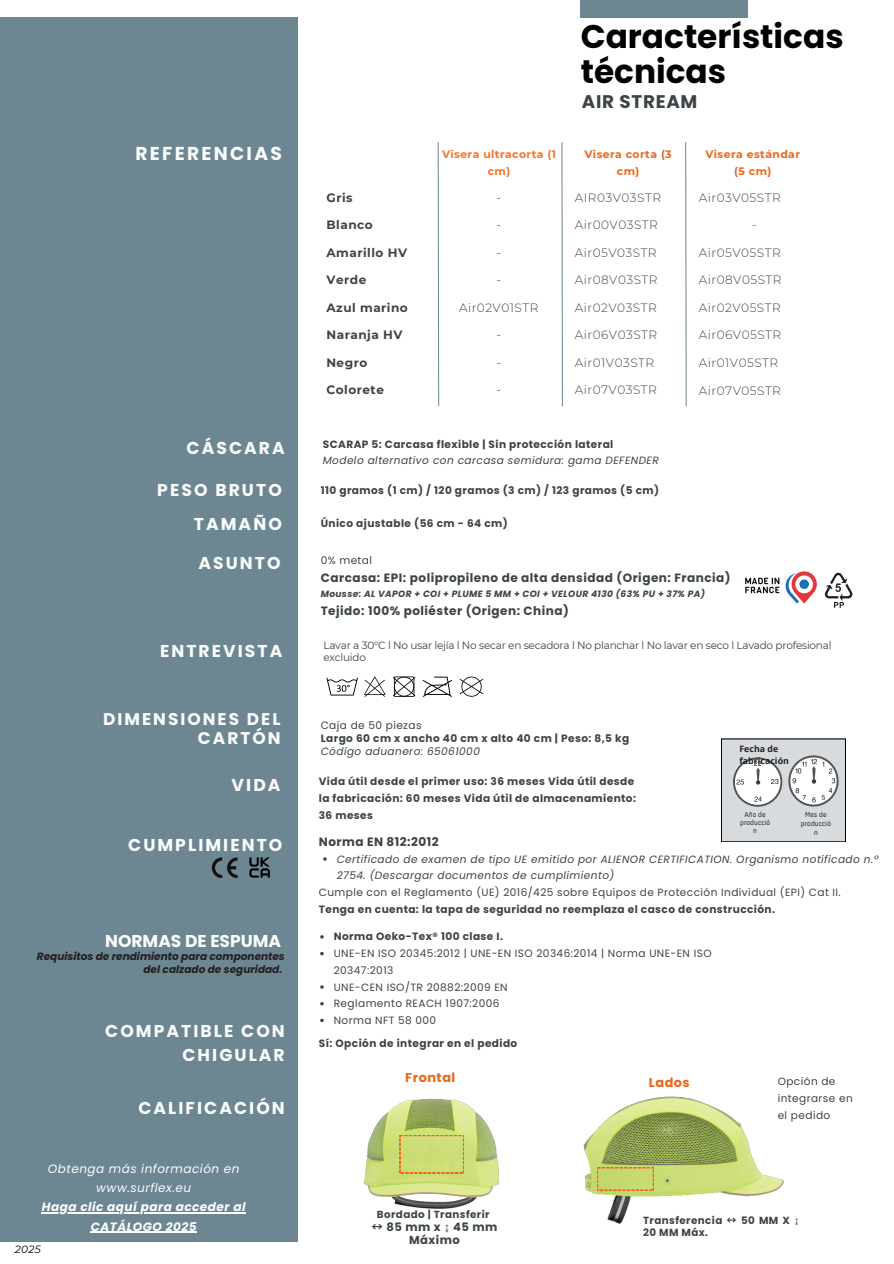
<style>
.page{position:relative;width:894px;height:1264px;background:#fff}
.page>*{position:absolute;margin:0;border:0;box-sizing:border-box;transform-origin:0 0}
.t1{font:700 32.7px/35px "Poppins";color:#000}
.t2{font:700 18.6px "Poppins";letter-spacing:.12em;color:#fbfcfc}
.t3{font:700 18.3px "Poppins";letter-spacing:.04em;color:#3d4447}
.t4{font:700 17.1px/23.7px "Poppins";letter-spacing:.12em;color:#fbfcfc;text-align:right}
.t5{font:700 17.1px "Poppins";color:#fbfcfc}
.t6{font:700 16.95px/19.2px "Poppins";letter-spacing:.12em;color:#fbfcfc;text-align:right}
.t7{font:700 12.75px "Poppins";letter-spacing:.04em;color:#eb6619}
.t8{font:300 12.15px "Montserrat";letter-spacing:.04em;color:#3d4447}
.t9{font:700 12.15px "Montserrat";letter-spacing:.04em;color:#3d4447}
.t10{font:700 12px "Poppins";letter-spacing:.04em;color:#3d4447}
.t11{font:italic 12px/19px "Poppins";letter-spacing:.04em;color:#fcfcfc;text-align:center}
.t12{font:italic 700 12px/19px "Poppins";letter-spacing:.04em;color:#fcfcfc;text-align:center}
.t13{font:700 11.55px/12.9px "Poppins";letter-spacing:.04em;color:#3d4447;text-align:center}
.t14{font:700 10.8px/17.1px "Montserrat";letter-spacing:.04em;color:#eb6619;text-align:center}
.t15{font:700 10.8px/17.1px "Montserrat";letter-spacing:.04em;color:#f67322;text-align:center}
.t16{font:700 10.5px/16.6px "Poppins";letter-spacing:.04em;color:#3d4447}
.t17{font:10.5px/16.6px "Poppins";letter-spacing:.04em;color:#3d4447}
.t18{font:italic 10.5px/16.6px "Poppins";letter-spacing:.04em;color:#3d4447}
.t19{font:10.5px/12.3px "Montserrat";letter-spacing:-.025em;color:#3d4447}
.t20{font:italic 700 10.5px/12.3px "Poppins";color:#231f20;text-align:right}
.t21{font:italic 10.5px "Montserrat";color:#000}
.t22{font:700 10.35px/12px "Poppins";letter-spacing:.04em;color:#3d4447}
.t23{font:italic 700 9px "Poppins";letter-spacing:.04em;color:#3d4447}
.t24{font:700 8.85px/11.7px "Open Sans";color:#231f20}
.t25{font:7.2px/8.4px "IBM Plex Sans Cond";letter-spacing:.02em;color:#231f20;text-align:center}
.s1{font-family:"Noto Sans CJ Ksc"}
.s2{font-family:"Liberation Serif"}
</style>
<div class="page">
<div style="left:0;top:17px;width:297px;height:1224px;background:#6c8692"></div>
<div style="left:580px;top:0;width:167px;height:17px;background:#6c8692"></div>
<svg style="left:212px;top:857px;width:25px;height:20px"></svg>
<img style="left:249px;top:857px;width:21px;height:20px">
<img style="left:363px;top:1098px;width:137px;height:111px">
<img style="left:583px;top:1096px;width:201px;height:128px">
<svg style="left:597px;top:1167px;width:56px;height:23px"></svg>
<svg style="left:399px;top:1135px;width:65px;height:38px"></svg>
<img style="left:745px;top:571px;width:72px;height:33px">
<svg style="left:824px;top:572px;width:28px;height:36px"></svg>
<svg style="left:437px;top:142px;width:2px;height:265px"></svg>
<svg style="left:561px;top:142px;width:2px;height:265px"></svg>
<svg style="left:685px;top:142px;width:2px;height:265px"></svg>
<svg style="left:364px;top:676px;width:21px;height:20px"></svg>
<svg style="left:393px;top:676px;width:22px;height:20px"></svg>
<svg style="left:422px;top:676px;width:30px;height:21px"></svg>
<svg style="left:459px;top:676px;width:24px;height:20px"></svg>
<svg style="left:326px;top:677px;width:32px;height:18px"></svg>
<div style="left:721px;top:739px;width:124px;height:102px;background:#d7dbdd"></div>
<svg style="left:732px;top:757px;width:50px;height:49px"></svg>
<div style="left:734px;top:759px;width:46px;height:45px;background:#fff;border-radius:50%"></div>
<svg style="left:754px;top:761px;width:7px;height:23px"></svg>
<svg style="left:771px;top:779px;width:7px;height:5px"></svg>
<svg style="left:754px;top:796px;width:7px;height:5px"></svg>
<svg style="left:736px;top:779px;width:8px;height:5px"></svg>
<img style="left:788px;top:755px;width:51px;height:52px">
<hr style="left:42px;top:1212px;width:204px;height:1px;background:#fcfcfc">
<hr style="left:91px;top:1231px;width:106px;height:1px;background:#fcfcfc">
<p class="t1" style="left:580px;top:20px;width:264px">Características técnicas</p>
<p class="t2" style="left:135px;top:140px;width:148px">REFERENCIAS</p>
<h5 class="t3" style="left:581px;top:89px;width:117px">AIR STREAM</h5>
<p class="t9" style="left:326px;top:190px;width:28px">Gris</p>
<h5 class="t9" style="left:326px;top:217px;width:48px">Blanco</h5>
<h4 class="t9" style="left:326px;top:245px;width:82px">Amarillo HV</h4>
<h4 class="t15" style="left:442px;top:145px;width:115px">Visera ultracorta (1 cm)</h4>
<h4 class="t14" style="left:584px;top:145px;width:89px">Visera corta (3 cm)</h4>
<h4 class="t14" style="left:705px;top:145px;width:96px">Visera estándar (5 cm)</h4>
<h4 class="t8" style="left:496px;top:190px;width:6px">-</h4>
<h4 class="t8" style="left:698px;top:190px;width:83px">Air03V05STR</h4>
<p class="t8" style="left:574px;top:190px;width:88px">AIR03V03STR</p>
<h2 class="t8" style="left:574px;top:217px;width:85px">Air00V03STR</h2>
<h2 class="t8" style="left:574px;top:245px;width:83px">Air05V03STR</h2>
<h2 class="t8" style="left:496px;top:217px;width:6px">-</h2>
<p class="t8" style="left:751px;top:217px;width:6px">-</p>
<p class="t8" style="left:698px;top:245px;width:83px">Air05V05STR</p>
<p class="t8" style="left:496px;top:245px;width:6px">-</p>
<p class="t9" style="left:326px;top:272px;width:41px">Verde</p>
<p class="t8" style="left:698px;top:272px;width:84px">Air08V05STR</p>
<p class="t9" style="left:326px;top:300px;width:83px">Azul marino</p>
<p class="t8" style="left:574px;top:272px;width:84px">Air08V03STR</p>
<p class="t8" style="left:496px;top:272px;width:6px">-</p>
<h1 class="t8" style="left:459px;top:300px;width:81px">Air02V01STR</h1>
<p class="t8" style="left:698px;top:300px;width:83px">Air02V05STR</p>
<h2 class="t8" style="left:698px;top:327px;width:84px">Air06V05STR</h2>
<p class="t8" style="left:698px;top:355px;width:81px">Air01V05STR</p>
<p class="t8" style="left:698px;top:383px;width:84px">Air07V05STR</p>
<h2 class="t8" style="left:574px;top:300px;width:83px">Air02V03STR</h2>
<h2 class="t8" style="left:574px;top:327px;width:84px">Air06V03STR</h2>
<h2 class="t8" style="left:574px;top:355px;width:81px">Air01V03STR</h2>
<p class="t8" style="left:574px;top:382px;width:84px">Air07V03STR</p>
<h4 class="t9" style="left:326px;top:327px;width:77px">Naranja HV</h4>
<p class="t8" style="left:496px;top:327px;width:6px">-</p>
<h2 class="t8" style="left:496px;top:355px;width:6px">-</h2>
<p class="t8" style="left:496px;top:382px;width:6px">-</p>
<p class="t9" style="left:326px;top:355px;width:42px">Negro</p>
<p class="t9" style="left:326px;top:382px;width:59px">Colorete</p>
<p class="t4" style="left:186px;top:436px;width:100px">CÁSCARA</p>
<p class="t16" style="left:323px;top:435px;width:292px">SCARAP 5: Carcasa flexible | Sin protección lateral</p>
<p class="t18" style="left:323px;top:452px;width:337px">Modelo alternativo con carcasa semidura: gama DEFENDER</p>
<p class="t4" style="left:157px;top:478px;width:126px">PESO BRUTO</p>
<p class="t16" style="left:320px;top:482px;width:340px">110 gramos (1 cm) / 120 gramos (3 cm) / 123 gramos (5 cm)</p>
<h5 class="t4" style="left:194px;top:512px;width:89px">TAMAÑO</h5>
<h5 class="t4" style="left:198px;top:550px;width:84px">ASUNTO</h5>
<h5 class="t4" style="left:160px;top:639px;width:124px">ENTREVISTA</h5>
<h5 class="t16" style="left:320px;top:514px;width:188px">Único ajustable (56 cm - 64 cm)</h5>
<h2 class="t17" style="left:320px;top:551px;width:53px">0% metal</h2>
<h2 class="t10" style="left:320px;top:569px;width:411px">Carcasa: EPI: polipropileno de alta densidad (Origen: Francia)</h2>
<h2 class="t23" style="left:320px;top:587px;width:386px">Mousse: AL VAPOR + COI + PLUME 5 MM + COI + VELOUR 4130 (63% PU + 37% PA)</h2>
<h2 class="t10" style="left:320px;top:602px;width:250px">Tejido: 100% poliéster (Origen: China)</h2>
<p class="t19" style="left:323px;top:639px;width:509px">Lavar a 30°C l No usar lejía l No secar en secadora l No planchar l No lavar en seco l Lavado profesional excluido</p>
<p class="t6" style="left:103px;top:709px;width:179px">DIMENSIONES DEL<br>CARTÓN</p>
<p class="t17" style="left:320px;top:717px;width:102px">Caja de 50 piezas</p>
<p class="t16" style="left:320px;top:730px;width:310px">Largo 60 cm x ancho 40 cm x alto 40 cm | Peso: 8,5 kg</p>
<p class="t18" style="left:320px;top:743px;width:161px">Código aduanero: 65061000</p>
<p class="t4" style="left:231px;top:773px;width:50px">VIDA</p>
<p class="t16" style="left:319px;top:773px;width:319px">Vida útil desde el primer uso: 36 meses Vida útil desde la fabricación: 60 meses Vida útil de almacenamiento:<br>36 meses</p>
<h5 class="t24" style="left:739px;top:742px;width:51px">Fecha de fabricación</h5>
<h3 class="t25" style="left:739px;top:809px;width:32px">Año de producció n</h3>
<h5 class="t25" style="left:800px;top:810px;width:32px">Mes de producció n</h5>
<p class="t4" style="left:128px;top:833px;width:156px">CUMPLIMIENTO</p>
<p class="t5" style="left:105px;top:929px;width:177px">NORMAS DE ESPUMA</p>
<p class="t20" style="left:37px;top:950px;width:249px">Requisitos de rendimiento para componentes del calzado de seguridad.</p>
<h6 class="t4" style="left:105px;top:1019px;width:181px">COMPATIBLE CON<br>CHIGULAR</h6>
<h5 class="t4" style="left:138px;top:1096px;width:148px">CALIFICACIÓN</h5>
<p class="t11" style="left:48px;top:1159px;width:193px">Obtenga más información en www.surflex.eu</p>
<p class="t12" style="left:42px;top:1197px;width:205px">Haga clic aquí para acceder al<br>CATÁLOGO 2025</p>
<p class="t21" style="left:15px;top:1242px;width:28px">2025</p>
<p class="t10" style="left:319px;top:833px;width:121px">Norma EN 812:2012</p>
<p class="t18" style="left:336px;top:850px;width:543px">Certificado de examen de tipo UE emitido por ALIENOR CERTIFICATION. Organismo notificado n.º<br>2754. (Descargar documentos de cumplimiento)</p>
<p class="t17" style="left:319px;top:884px;width:523px">Cumple con el Reglamento (UE) 2016/425 sobre Equipos de Protección Individual (EPI) Cat II.</p>
<p class="t16" style="left:319px;top:900px;width:457px">Tenga en cuenta: la tapa de seguridad no reemplaza el casco de construcción.</p>
<p class="t16" style="left:333px;top:928px;width:171px">Norma Oeko-Tex® 100 clase I.</p>
<p class="t17" style="left:333px;top:945px;width:379px">UNE-EN ISO 20345:2012 | UNE-EN ISO 20346:2014 | Norma UNE-EN ISO<br>20347:2013</p>
<p class="t17" style="left:333px;top:978px;width:175px">UNE-CEN ISO/TR 20882:2009 EN</p>
<p class="t17" style="left:333px;top:995px;width:167px">Reglamento REACH 1907:2006</p>
<p class="t17" style="left:333px;top:1011px;width:104px">Norma NFT 58 000</p>
<p class="t16" style="left:319px;top:1035px;width:200px">Sí: Opción de integrar en el pedido</p>
<h5 class="t7" style="left:405px;top:1068px;width:52px">Frontal</h5>
<h5 class="t7" style="left:648px;top:1073px;width:42px">Lados</h5>
<p class="t17" style="left:777px;top:1073px;width:77px">Opción de integrarse en el pedido</p>
<h5 class="t22" style="left:377px;top:1208px;width:114px">Bordado | Transferir</h5>
<p class="t13" style="left:371px;top:1220px;width:127px"><span class="s1">↔</span>85mmx<span class="s2">↨</span>45mm<br>Máximo</p>
<h5 class="t22" style="left:643px;top:1214px;width:158px">Transferencia <span class="s1">↔</span> 50 MM X <span class="s2">↨<br></span>20 MM Máx.</h5>
</div>
